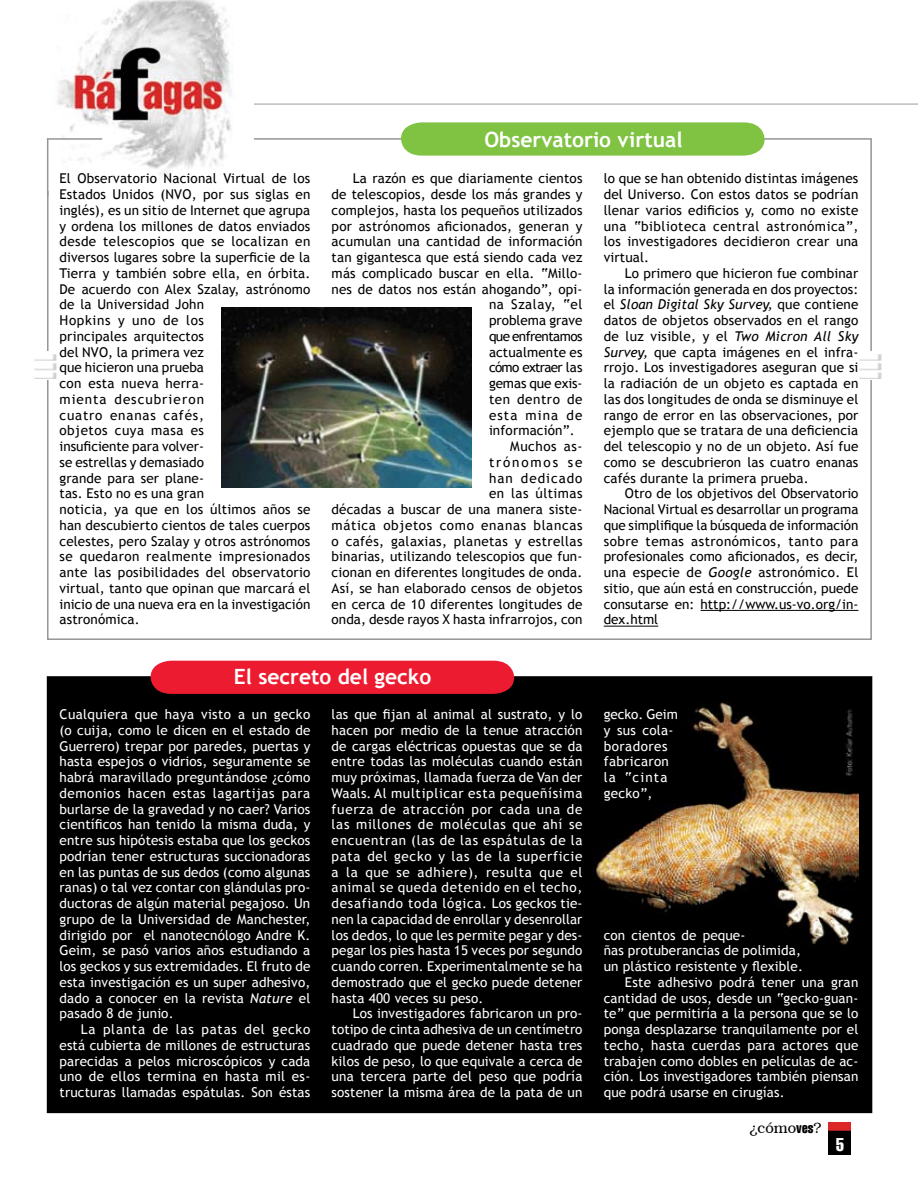
<style>
.page{position:relative;width:918px;height:1188px;background:#fff}
.page>*{position:absolute;margin:0;border:0;box-sizing:border-box;transform-origin:0 0}
.t1{font:700 21px "Trebuchet MS";color:#fff}
.t2{font:300 15px "Bookman";color:#000}
.t3{font:13.5px/15.8px "Trebuchet MS";letter-spacing:.01em;color:#000;text-align:justify}
.t4{font:13.5px/15.8px "Trebuchet MS";letter-spacing:.01em;color:#fff;text-align:justify}
.t5{font:13.5px "Trebuchet MS";letter-spacing:.03em;color:#000}
.t6{font:13.5px "Trebuchet MS";letter-spacing:.04em;color:#000}
.t7{font:13.5px "Trebuchet MS";letter-spacing:.045em;color:#000}
.t8{font:13.5px "Trebuchet MS";letter-spacing:-.04em;color:#000}
.t9{font:13.5px "Trebuchet MS";letter-spacing:-.05em;color:#000}
.t10{font:13.5px "Trebuchet MS";letter-spacing:.035em;color:#000}
.t11{font:13.5px "Trebuchet MS";letter-spacing:.075em;color:#000}
.t12{font:13.5px "Trebuchet MS";letter-spacing:.08em;color:#000}
.t13{font:13.5px "Trebuchet MS";letter-spacing:.135em;color:#000}
.s1{font-style:italic}
.s2{font-family:"Helvetica";font-weight:400;font-stretch:extra-condensed;font-size:13.5px}
</style>
<div class="page">
<img style="left:828px;top:1122px;width:23px;height:33px">
<div style="left:48px;top:677px;width:824px;height:435px;background:#000"></div>
<img style="left:594px;top:702px;width:264px;height:243px">
<hr style="left:249px;top:103px;width:669px;height:2px;background:#bcbdbf">
<img style="left:48px;top:0;width:206px;height:190px">
<img style="left:859px;top:354px;width:23px;height:25px">
<img style="left:34px;top:354px;width:23px;height:25px">
<svg style="left:400px;top:122px;width:365px;height:34px;background:#86c54b"></svg>
<svg style="left:150px;top:660px;width:365px;height:34px;background:#e92235"></svg>
<hr style="left:47px;top:138px;width:1px;height:58px;background:#939598">
<hr style="left:47px;top:138px;width:55px;height:2px;background:#939598">
<img style="left:221px;top:308px;width:251px;height:180px">
<hr style="left:701px;top:610px;width:157px;height:1px;background:#000">
<hr style="left:604px;top:626px;width:54px;height:1px;background:#000">
<svg style="left:836px;top:1138px;width:8px;height:13px"></svg>
<p class="t3" style="left:60px;top:171px;width:252px;text-align:left">El Observatorio Nacional Virtual de los<br>Estados Unidos (NVO, por sus siglas en inglés), es un sitio de Internet que agrupa y ordena los millones de datos enviados desde telescopios que se localizan en diversos lugares sobre la superficie de la<br>Tierra y también sobre ella, en órbita.<br>De acuerdo con Alex Szalay, astrónomo de la Universidad John<br>Hopkins y uno de los<br>principales arquitectos<br>del NVO, la primera vez<br>que hicieron una prueba<br>con esta nueva herra-<br>mienta descubrieron<br>cuatro enanas cafés,<br>objetos cuya masa es<br>insuficiente para volver-<br>se estrellas y demasiado<br>grande para ser plane-<br>tas. Esto no es una gran<br>noticia, ya que en los últimos años se han descubierto cientos de tales cuerpos celestes, pero Szalay y otros astrónomos se quedaron realmente impresionados ante las posibilidades del observatorio virtual, tanto que opinan que marcará el inicio de una nueva era en la investigación astronómica.</p>
<h1 class="t1" style="left:485px;top:126px;width:200px">Observatorio virtual</h1>
<p class="t3" style="left:353px;top:171px;width:231px">La razón es que diariamente cientos</p>
<p class="t3" style="left:332px;top:187px;width:252px">de telescopios, desde los más grandes y</p>
<p class="t3" style="left:332px;top:202px;width:252px">complejos, hasta los pequeños utilizados</p>
<p class="t3" style="left:332px;top:218px;width:252px">por astrónomos aficionados, generan y</p>
<p class="t3" style="left:332px;top:234px;width:252px">acumulan una cantidad de información</p>
<p class="t3" style="left:332px;top:250px;width:252px">tan gigantesca que está siendo cada vez</p>
<p class="t3" style="left:332px;top:265px;width:252px">más complicado buscar en ella. “Millo-</p>
<p class="t3" style="left:332px;top:281px;width:252px">nes de datos nos están ahogando”, opi-</p>
<p class="t6" style="left:489px;top:297px;width:95px">na Szalay, “el</p>
<p class="t3" style="left:489px;top:313px;width:95px">problema grave</p>
<p class="t8" style="left:489px;top:328px;width:95px">que enfrentamos</p>
<p class="t3" style="left:489px;top:344px;width:95px">actualmente es</p>
<p class="t9" style="left:489px;top:360px;width:95px">cómo extraer las</p>
<p class="t3" style="left:489px;top:376px;width:95px">gemas que exis-</p>
<p class="t6" style="left:489px;top:391px;width:95px">ten dentro de</p>
<p class="t12" style="left:489px;top:407px;width:95px">esta mina de</p>
<p class="t3" style="left:489px;top:423px;width:87px">información”.</p>
<p class="t6" style="left:510px;top:439px;width:74px">Muchos as-</p>
<p class="t13" style="left:489px;top:454px;width:95px">trónomos se</p>
<p class="t11" style="left:489px;top:470px;width:95px">han dedicado</p>
<p class="t10" style="left:489px;top:486px;width:95px">en las últimas</p>
<p class="t3" style="left:332px;top:502px;width:252px">décadas a buscar de una manera siste-</p>
<p class="t7" style="left:332px;top:517px;width:252px">mática objetos como enanas blancas</p>
<p class="t5" style="left:332px;top:533px;width:252px">o cafés, galaxias, planetas y estrellas</p>
<p class="t3" style="left:332px;top:549px;width:252px">binarias, utilizando telescopios que fun-</p>
<p class="t3" style="left:332px;top:565px;width:252px">cionan en diferentes longitudes de onda.</p>
<p class="t3" style="left:332px;top:580px;width:252px">Así, se han elaborado censos de objetos</p>
<p class="t3" style="left:332px;top:596px;width:252px">en cerca de 10 diferentes longitudes de</p>
<p class="t3" style="left:332px;top:612px;width:252px">onda, desde rayos X hasta infrarrojos, con</p>
<p class="t3" style="left:604px;top:171px;width:256px">lo que se han obtenido distintas imágenes del Universo. Con estos datos se podrían llenar varios edificios y, como no existe una “biblioteca central astronómica”, los investigadores decidieron crear una virtual.</p>
<p class="t3" style="left:604px;top:265px;width:256px;text-indent:21px">Lo primero que hicieron fue combinar la información generada en dos proyectos: el <span class="s1">Sloan Digital Sky Survey,</span> que contiene datos de objetos observados en el rango de luz visible, y el <span class="s1">Two Micron All Sky Survey,</span> que capta imágenes en el infra&shy;rrojo. Los investigadores aseguran que si la radiación de un objeto es captada en las dos longitudes de onda se disminuye el rango de error en las observaciones, por ejemplo que se tratara de una deficiencia del telescopio y no de un objeto. Así fue como se descubrieron las cuatro enanas cafés durante la primera prueba.</p>
<p class="t3" style="left:604px;top:486px;width:256px;text-indent:21px">Otro de los objetivos del Observatorio Nacional Virtual es desarrollar un programa que simplifique la búsqueda de información sobre temas astronómicos, tanto para profesionales como aficionados, es decir, una especie de <span class="s1">Google</span> astronómico. El sitio, que aún está en construcción, puede consutarse en: http://www.us-vo.org/in&shy;dex.html</p>
<h1 class="t1" style="left:234px;top:664px;width:199px">El secreto del gecko</h1>
<p class="t4" style="left:60px;top:707px;width:252px">Cualquiera que haya visto a un gecko (o cuija, como le dicen en el estado de Guerrero) trepar por paredes, puertas y hasta espejos o vidrios, seguramente se habrá maravillado preguntándose ¿cómo demonios hacen estas lagartijas para burlarse de la gravedad y no caer? Varios científicos han tenido la misma duda, y entre sus hipótesis estaba que los geckos podrían tener estructuras succionadoras en las puntas de sus dedos (como algunas ranas) o tal vez contar con glándulas pro&shy;ductoras de algún material pegajoso. Un grupo de la Universidad de Manchester, dirigido por el nanotecnólogo Andre K.<br>Geim, se pasó varios años estudiando a los geckos y sus extremidades. El fruto de esta investigación es un super adhesivo, dado a conocer en la revista <span class="s1">Nature</span> el pasado 8 de junio.</p>
<p class="t4" style="left:60px;top:1022px;width:252px;text-indent:21px">La planta de las patas del gecko está cubierta de millones de estructuras parecidas a pelos microscópicos y cada uno de ellos termina en hasta mil es&shy;tructuras llamadas espátulas. Son éstas</p>
<p class="t4" style="left:332px;top:707px;width:252px">las que fijan al animal al sustrato, y lo hacen por medio de la tenue atracción de cargas eléctricas opuestas que se da entre todas las moléculas cuando están muy próximas, llamada fuerza de Van der Waals. Al multiplicar esta pequeñísima fuerza de atracción por cada una de las millones de moléculas que ahí se encuentran (las de las espátulas de la pata del gecko y las de la superficie a la que se adhiere), resulta que el animal se queda detenido en el techo, desafiando toda lógica. Los geckos tie&shy;nen la capacidad de enrollar y desenrollar los dedos, lo que les permite pegar y des&shy;pegar los pies hasta 15 veces por segundo cuando corren. Experimentalmente se ha demostrado que el gecko puede detener hasta 400 veces su peso.</p>
<p class="t4" style="left:332px;top:1006px;width:252px;text-indent:21px">Los investigadores fabricaron un pro&shy;totipo de cinta adhesiva de un centímetro cuadrado que puede detener hasta tres kilos de peso, lo que equivale a cerca de una tercera parte del peso que podría sostener la misma área de la pata de un</p>
<p class="t4" style="left:604px;top:707px;width:76px;text-align:left">gecko. Geim y sus cola&shy;boradores fabricaron la “cinta gecko”,</p>
<p class="t4" style="left:604px;top:927px;width:143px">con cientos de peque-</p>
<p class="t4" style="left:604px;top:943px;width:199px">ñas protuberancias de poli- mida,</p>
<p class="t4" style="left:604px;top:959px;width:201px">un plástico resistente y flexible.</p>
<p class="t4" style="left:625px;top:974px;width:235px">Este adhesivo podrá tener una gran</p>
<p class="t4" style="left:604px;top:990px;width:256px">cantidad de usos, desde un “gecko-guan-</p>
<p class="t4" style="left:604px;top:1006px;width:256px">te” que permitiría a la persona que se lo</p>
<p class="t4" style="left:604px;top:1022px;width:256px">ponga desplazarse tranquilamente por el</p>
<p class="t4" style="left:604px;top:1037px;width:256px">techo, hasta cuerdas para actores que</p>
<p class="t4" style="left:604px;top:1053px;width:256px">trabajen como dobles en películas de ac-</p>
<p class="t4" style="left:604px;top:1069px;width:256px">ción. Los investigadores también piensan</p>
<p class="t4" style="left:604px;top:1085px;width:182px">que podrá usarse en cirugías.</p>
<p class="t2" style="left:749px;top:1119px;width:74px">¿cómo<span class="s2">ves</span>?</p>
</div>
